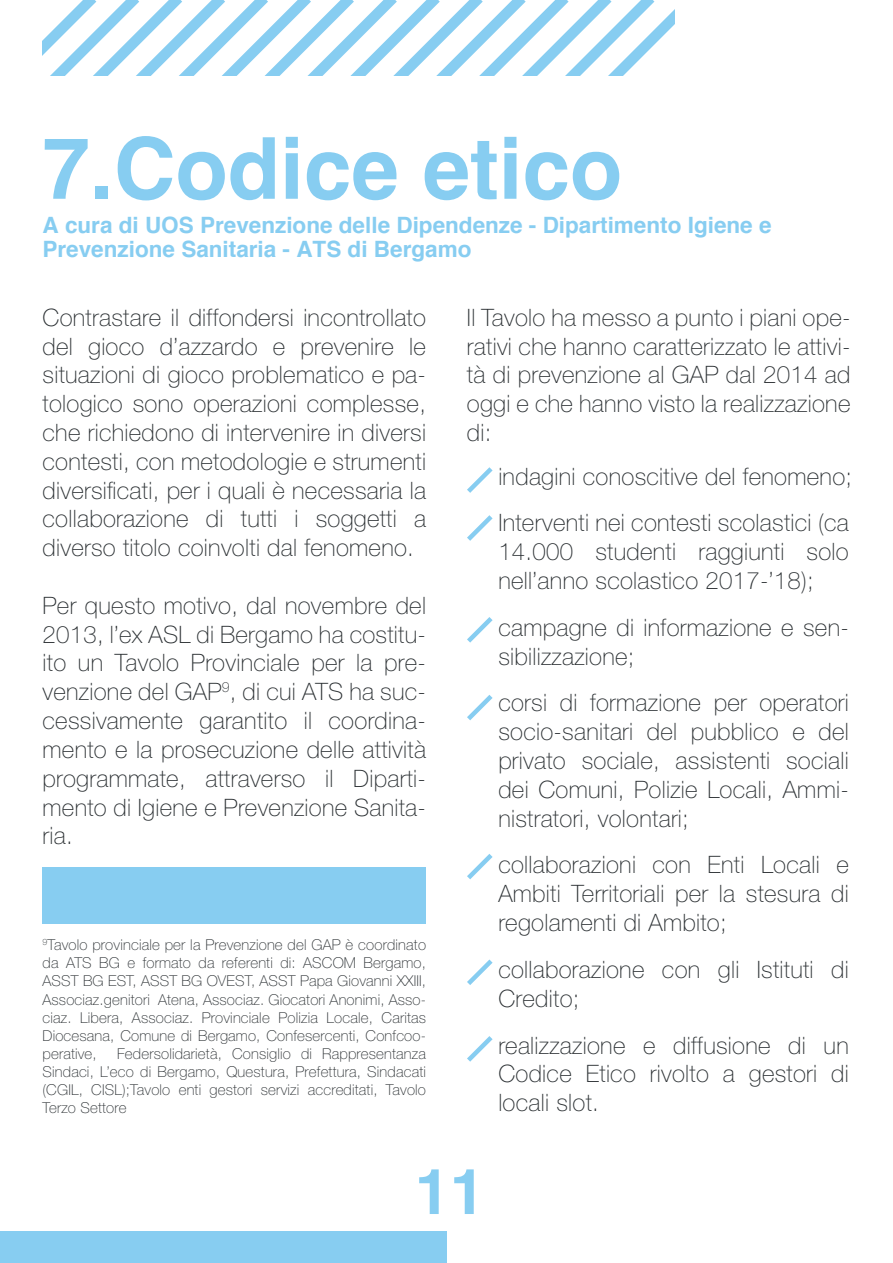
<style>
.page{position:relative;width:893px;height:1263px;background:#fff}
.page>*{position:absolute;margin:0;border:0;box-sizing:border-box;transform-origin:0 0}
.t1{font:700 85.5px "Helvetica";color:#87cdf1}
.t2{font:700 63px "Helvetica";color:#87cdf1}
.t3{font:100 24px/28.8px "Helvetica Neue LT Pro";letter-spacing:.01em;color:#2a2f32;text-align:justify}
.t4{font:700 22.5px/24px "Helvetica";color:#87cdf1}
.t5{font:100 15px/18px "Helvetica Neue LT Pro";letter-spacing:.01em;color:#2a2f32;text-align:justify}
</style>
<div class="page">
<svg style="left:43px;top:0;width:632px;height:76px"></svg>
<svg style="left:467px;top:467px;width:26px;height:26px"></svg>
<svg style="left:467px;top:515px;width:26px;height:26px"></svg>
<svg style="left:467px;top:617px;width:26px;height:26px"></svg>
<svg style="left:467px;top:695px;width:26px;height:26px"></svg>
<svg style="left:467px;top:854px;width:26px;height:26px"></svg>
<svg style="left:467px;top:1036px;width:26px;height:26px"></svg>
<div style="left:43px;top:867px;width:383px;height:56px;background:#87cdf1"></div>
<div style="left:0;top:1231px;width:446px;height:32px;background:#87cdf1"></div>
<svg style="left:467px;top:959px;width:26px;height:26px"></svg>
<h1 class="t1" style="left:43px;top:115px;width:581px">7.Codice etico</h1>
<p class="t4" style="left:43px;top:212px;width:730px">A cura di UOS Prevenzione delle Dipendenze - Dipartimento Igiene e<br>Prevenzione Sanitaria - ATS di Bergamo</p>
<p class="t3" style="left:43px;top:303px;width:385px">Contrastare il diffondersi incontrollato del gioco d’azzardo e prevenire le situazioni di gioco problematico e pa&shy;tologico sono operazioni complesse, che richiedono di intervenire in diversi contesti, con metodologie e strumenti diversificati, per i quali è necessaria la collaborazione di tutti i soggetti a diverso titolo coinvolti dal fenomeno.</p>
<p class="t3" style="left:43px;top:591px;width:385px">Per questo motivo, dal novembre del 2013, l’ex ASL di Bergamo ha costitu&shy;ito un Tavolo Provinciale per la pre&shy;venzione del GAP<sup>9</sup>, di cui ATS ha suc&shy;cessivamente garantito il coordina&shy;mento e la prosecuzione delle attività programmate, attraverso il Diparti&shy;mento di Igiene e Prevenzione Sanita&shy;ria.</p>
<p class="t5" style="left:43px;top:936px;width:385px"><sup>9</sup>Tavolo provinciale per la Prevenzione del GAP è coordinato da ATS BG e formato da referenti di: ASCOM Bergamo, ASST BG EST, ASST BG OVEST, ASST Papa Giovanni XXIII, Associaz.genitori Atena, Associaz. Giocatori Anonimi, Asso&shy;ciaz. Libera, Associaz. Provinciale Polizia Locale, Caritas Diocesana, Comune di Bergamo, Confesercenti, Confcoo&shy;perative,</p>
<p class="t5" style="left:43px;top:1044px;width:385px;text-indent:74px">Federsolidarietà, Consiglio di Rappresentanza Sindaci, L’eco di Bergamo, Questura, Prefettura, Sindacati (CGIL, CISL);Tavolo enti gestori servizi accreditati, Tavolo Terzo Settore</p>
<p class="t3" style="left:467px;top:303px;width:385px">Il Tavolo ha messo a punto i piani ope&shy;rativi che hanno caratterizzato le attivi&shy;tà di prevenzione al GAP dal 2014 ad oggi e che hanno visto la realizzazione di:</p>
<p class="t3" style="left:498px;top:453px;width:355px;line-height:46.8px">indagini conoscitive del fenomeno;<br>Interventi nei contesti scolastici (ca</p>
<p class="t3" style="left:498px;top:537px;width:352px">14.000 studenti raggiunti solo nell’anno scolastico 2017-’18);</p>
<p class="t3" style="left:498px;top:613px;width:352px">campagne di informazione e sen&shy;sibilizzazione;</p>
<p class="t3" style="left:498px;top:688px;width:352px">corsi di formazione per operatori socio-sanitari del pubblico e del privato sociale, assistenti sociali dei Comuni, Polizie Locali, Ammi&shy;nistratori, volontari;</p>
<p class="t3" style="left:498px;top:850px;width:352px">collaborazioni con Enti Locali e Ambiti Territoriali per la stesura di regolamenti di Ambito;</p>
<p class="t3" style="left:498px;top:955px;width:352px">collaborazione con gli Istituti di<br>Credito;</p>
<p class="t3" style="left:498px;top:1030px;width:352px">realizzazione e diffusione di un Codice Etico rivolto a gestori di locali slot.</p>
<h2 class="t2" style="left:415px;top:1152px;width:72px">11</h2>
</div>
